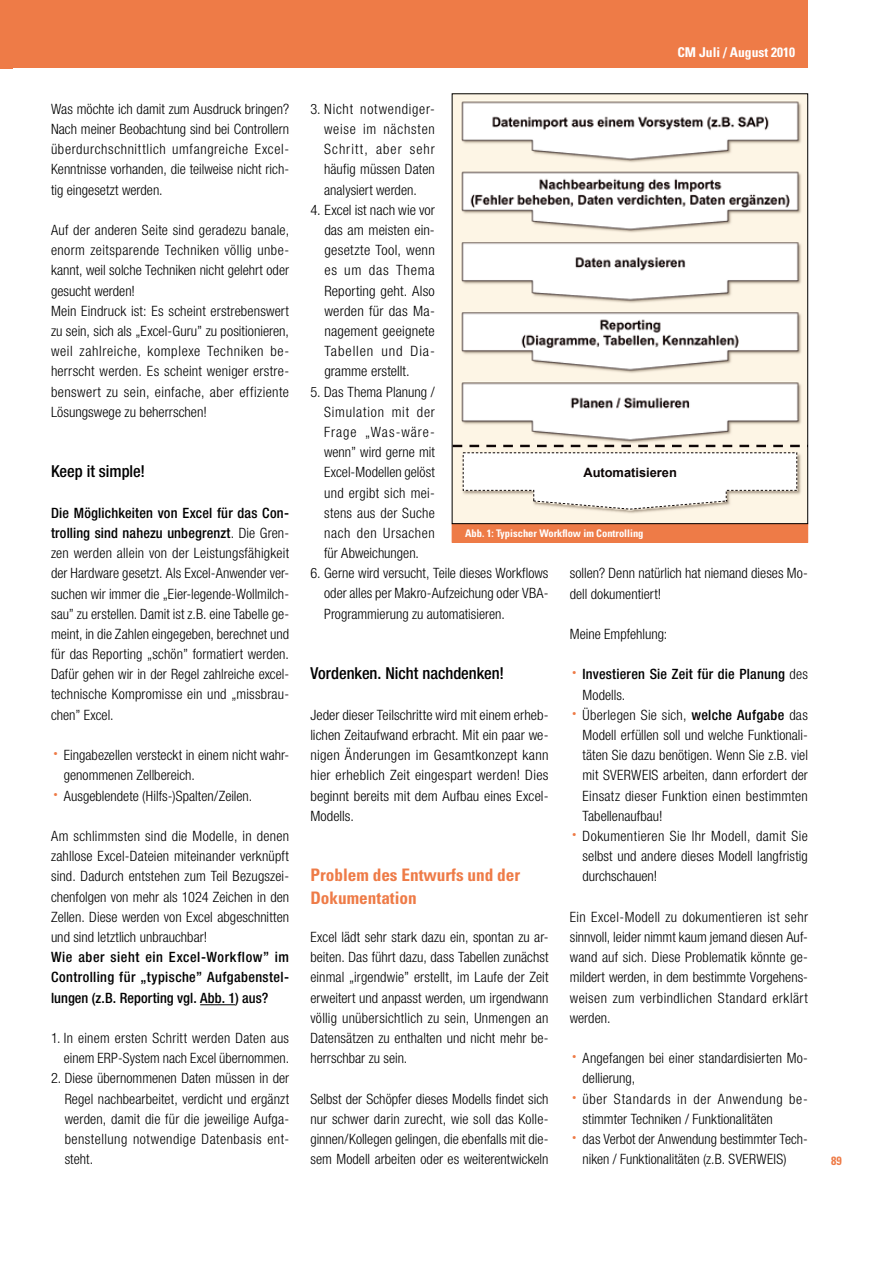
<style>
.page{position:relative;width:893px;height:1263px;background:#fff}
.page>*{position:absolute;margin:0;border:0;box-sizing:border-box;transform-origin:0 0}
.t1{font:700 condensed 17.25px/22.5px "Univers LT Std";color:#ee7b47}
.t2{font:500 condensed 16.5px "Helvetica Neue LT Std";color:#000}
.t3{font:300 condensed 14.25px/20.2px "Helvetica Neue LT Std";letter-spacing:.005em;color:#000;text-align:justify}
.t4{font:500 condensed 14.25px/20.2px "Helvetica Neue LT Std";letter-spacing:.015em;color:#000;text-align:justify}
.t5{font:300 condensed 14.25px "Helvetica Neue LT Std";letter-spacing:.03em;color:#000}
.t6{font:300 condensed 14.25px "Helvetica Neue LT Std";letter-spacing:.045em;color:#000}
.t7{font:700 condensed 13.5px "Univers LT Std";color:#fff}
.t8{font:700 12.9px "Arial";color:#0d0606}
.t9{font:700 condensed 12px "Univers LT Std";color:#ee7b47}
.t10{font:700 condensed 10.5px "Univers LT Std";color:#fff}
.s1{font-weight:500}
.s2{font-weight:500;font-size:21px;color:#ee7b47}
.s3{font-size:21px;color:#ee7b47}
.s4{font-weight:300}
</style>
<div class="page">
<div style="left:0;top:0;width:808px;height:68px;background:#ee7b47"></div>
<hr style="left:200px;top:1004px;width:35px;height:1px;background:#000">
<div style="left:452px;top:524px;width:356px;height:18px;background:#ee7b47"></div>
<div style="left:452px;top:524px;width:356px;height:18px;border:1px solid #ee7b47"></div>
<div style="left:452px;top:94px;width:356px;height:429px;background:#fdf5e5"></div>
<img style="left:461px;top:101px;width:340px;height:61px">
<img style="left:461px;top:171px;width:340px;height:62px">
<img style="left:461px;top:242px;width:340px;height:61px">
<img style="left:461px;top:312px;width:340px;height:61px">
<img style="left:595px;top:510px;width:73px;height:3px">
<svg style="left:454px;top:382px;width:347px;height:128px"></svg>
<div style="left:452px;top:94px;width:356px;height:430px;border:1px solid #000"></div>
<p class="t3" style="left:51px;top:98px;width:240px">Was möchte ich damit zum Ausdruck bringen?<br>Nach meiner Beobachtung sind bei Controllern überdurchschnittlich umfangreiche Excel-Kenntnisse vorhanden, die teilweise nicht rich&shy;tig eingesetzt werden.</p>
<p class="t3" style="left:51px;top:220px;width:240px;text-align:left">Auf der anderen Seite sind geradezu banale, enorm zeitsparende Techniken völlig unbe&shy;kannt, weil solche Techniken nicht gelehrt oder gesucht werden!<br>Mein Eindruck ist: Es scheint erstrebenswert zu sein, sich als „Excel-Guru” zu positionieren, weil zahlreiche, komplexe Techniken be&shy;herrscht werden. Es scheint weniger erstre&shy;benswert zu sein, einfache, aber effiziente Lösungswege zu beherrschen!</p>
<p class="t2" style="left:51px;top:462px;width:96px">Keep it simple!</p>
<p class="t3" style="left:51px;top:502px;width:240px"><span class="s1">Die Möglichkeiten von Excel für das Con&shy;trolling sind nahezu unbegrenzt</span>. Die Gren&shy;zen werden allein von der Leistungsfähigkeit der Hardware gesetzt. Als Excel-Anwender ver&shy;suchen wir immer die „Eier-legende-Wollmilch&shy;sau” zu erstellen. Damit ist z.B. eine Tabelle ge&shy;meint, in die Zahlen eingegeben, berechnet und für das Reporting „schön” formatiert werden.<br>Dafür gehen wir in der Regel zahlreiche excel&shy;technische Kompromisse ein und „missbrau&shy;chen” Excel.</p>
<p class="t3" style="left:53px;top:745px;width:237px"><span class="s2">·</span> Eingabezellen versteckt in einem nicht wahr-</p>
<p class="t3" style="left:64px;top:765px;width:133px">genommenen Zellbereich.</p>
<p class="t3" style="left:53px;top:785px;width:201px"><span class="s2">·</span> Ausgeblendete (Hilfs-)Spalten/Zeilen.</p>
<p class="t3" style="left:51px;top:826px;width:240px">Am schlimmsten sind die Modelle, in denen zahllose Excel-Dateien miteinander verknüpft sind. Dadurch entstehen zum Teil Bezugszei&shy;chenfolgen von mehr als 1024 Zeichen in den Zellen. Diese werden von Excel abgeschnitten und sind letztlich unbrauchbar!</p>
<p class="t4" style="left:51px;top:947px;width:240px">Wie aber sieht ein Excel-Workflow” im Controlling für „typische” Aufgabenstel&shy;lungen (z.B. Reporting vgl. Abb. 1) aus?</p>
<p class="t3" style="left:51px;top:1028px;width:240px;text-align:right">1. In einem ersten Schritt werden Daten aus einem ERP-System nach Excel übernommen.</p>
<p class="t3" style="left:65px;top:1068px;width:226px;text-indent:-14px">2. Diese übernommenen Daten müssen in der Regel nachbearbeitet, verdicht und ergänzt werden, damit die für die jeweilige Aufga&shy;benstellung notwendige Datenbasis ent&shy;steht.</p>
<p class="t7" style="left:677px;top:43px;width:119px">CM Juli / August 2010</p>
<p class="t3" style="left:324px;top:98px;width:112px;text-indent:-14px">3. Nicht notwendiger&shy;weise im nächsten Schritt, aber sehr häufig müssen Daten analysiert werden.</p>
<p class="t3" style="left:324px;top:199px;width:112px;text-indent:-14px">4. Excel ist nach wie vor das am meisten ein&shy;gesetzte Tool, wenn es um das Thema Reporting geht. Also werden für das Ma&shy;nagement geeignete Tabellen und Dia&shy;gramme erstellt.</p>
<p class="t3" style="left:324px;top:381px;width:112px;text-indent:-14px">5. Das Thema Planung / Simulation mit der Frage „Was-wäre&shy;wenn” wird gerne mit Excel-Modellen gelöst und ergibt sich mei&shy;stens aus der Suche nach den Ursachen für Abweichungen.</p>
<p class="t3" style="left:324px;top:563px;width:226px;text-indent:-14px">6. Gerne wird versucht, Teile dieses Workflows oder alles per Makro-Aufzeichung oder VBA-Programmierung zu automatisieren.</p>
<p class="t8" style="left:583px;top:467px;width:95px">Automatisieren</p>
<p class="t10" style="left:465px;top:527px;width:180px">Abb. 1: Typischer Workflow im Controlling</p>
<p class="t3" style="left:570px;top:563px;width:240px">sollen? Denn natürlich hat niemand dieses Mo&shy;dell dokumentiert!</p>
<p class="t3" style="left:570px;top:624px;width:99px">Meine Empfehlung:</p>
<p class="t4" style="left:572px;top:664px;width:237px"><span class="s3">·</span> Investieren Sie Zeit für die Planung <span class="s4">des</span></p>
<p class="t3" style="left:583px;top:684px;width:44px">Modells.</p>
<p class="t3" style="left:572px;top:704px;width:237px"><span class="s2">·</span> Überlegen Sie sich, <span class="s1">welche Aufgabe</span> das</p>
<p class="t3" style="left:583px;top:725px;width:227px">Modell erfüllen soll und welche Funktionali-</p>
<p class="t3" style="left:583px;top:745px;width:227px">täten Sie dazu benötigen. Wenn Sie z.B. viel</p>
<p class="t3" style="left:583px;top:765px;width:227px">mit SVERWEIS arbeiten, dann erfordert der</p>
<p class="t3" style="left:583px;top:785px;width:227px">Einsatz dieser Funktion einen bestimmten</p>
<p class="t3" style="left:583px;top:805px;width:81px">Tabellenaufbau!</p>
<p class="t5" style="left:572px;top:828px;width:237px"><span class="s2">·</span> Dokumentieren Sie Ihr Modell, damit Sie</p>
<p class="t3" style="left:583px;top:846px;width:227px">selbst und andere dieses Modell langfristig</p>
<p class="t3" style="left:583px;top:866px;width:76px">durchschauen!</p>
<p class="t3" style="left:570px;top:906px;width:240px">Ein Excel-Modell zu dokumentieren ist sehr sinnvoll, leider nimmt kaum jemand diesen Auf&shy;wand auf sich. Diese Problematik könnte ge&shy;mildert werden, in dem bestimmte Vorgehens&shy;weisen zum verbindlichen Standard erklärt werden.</p>
<p class="t3" style="left:572px;top:1048px;width:237px"><span class="s2">·</span> Angefangen bei einer standardisierten Mo-</p>
<p class="t3" style="left:583px;top:1068px;width:54px">dellierung,</p>
<p class="t6" style="left:572px;top:1090px;width:237px"><span class="s2">·</span> über Standards in der Anwendung be-</p>
<p class="t3" style="left:583px;top:1108px;width:192px">stimmter Techniken / Funktionalitäten</p>
<p class="t3" style="left:572px;top:1129px;width:237px"><span class="s2">·</span> das Verbot der Anwendung bestimmter Tech-</p>
<p class="t3" style="left:583px;top:1149px;width:206px">niken / Funktionalitäten (z.B. SVERWEIS)</p>
<p class="t2" style="left:310px;top:664px;width:195px">Vordenken. Nicht nachdenken!</p>
<p class="t3" style="left:310px;top:704px;width:240px">Jeder dieser Teilschritte wird mit einem erheb&shy;lichen Zeitaufwand erbracht. Mit ein paar we&shy;nigen Änderungen im Gesamtkonzept kann hier erheblich Zeit eingespart werden! Dies beginnt bereits mit dem Aufbau eines Excel-Modells.</p>
<p class="t1" style="left:310px;top:864px;width:211px">Problem des Entwurfs und der<br>Dokumentation</p>
<p class="t3" style="left:310px;top:927px;width:240px">Excel lädt sehr stark dazu ein, spontan zu ar&shy;beiten. Das führt dazu, dass Tabellen zunächst einmal „irgendwie” erstellt, im Laufe der Zeit erweitert und anpasst werden, um irgendwann völlig unübersichtlich zu sein, Unmengen an Datensätzen zu enthalten und nicht mehr be&shy;herrschbar zu sein.</p>
<p class="t3" style="left:310px;top:1088px;width:240px">Selbst der Schöpfer dieses Modells findet sich nur schwer darin zurecht, wie soll das Kolle&shy;ginnen/Kollegen gelingen, die ebenfalls mit die&shy;sem Modell arbeiten oder es weiterentwickeln</p>
<p class="t9" style="left:831px;top:1154px;width:12px">89</p>
</div>
